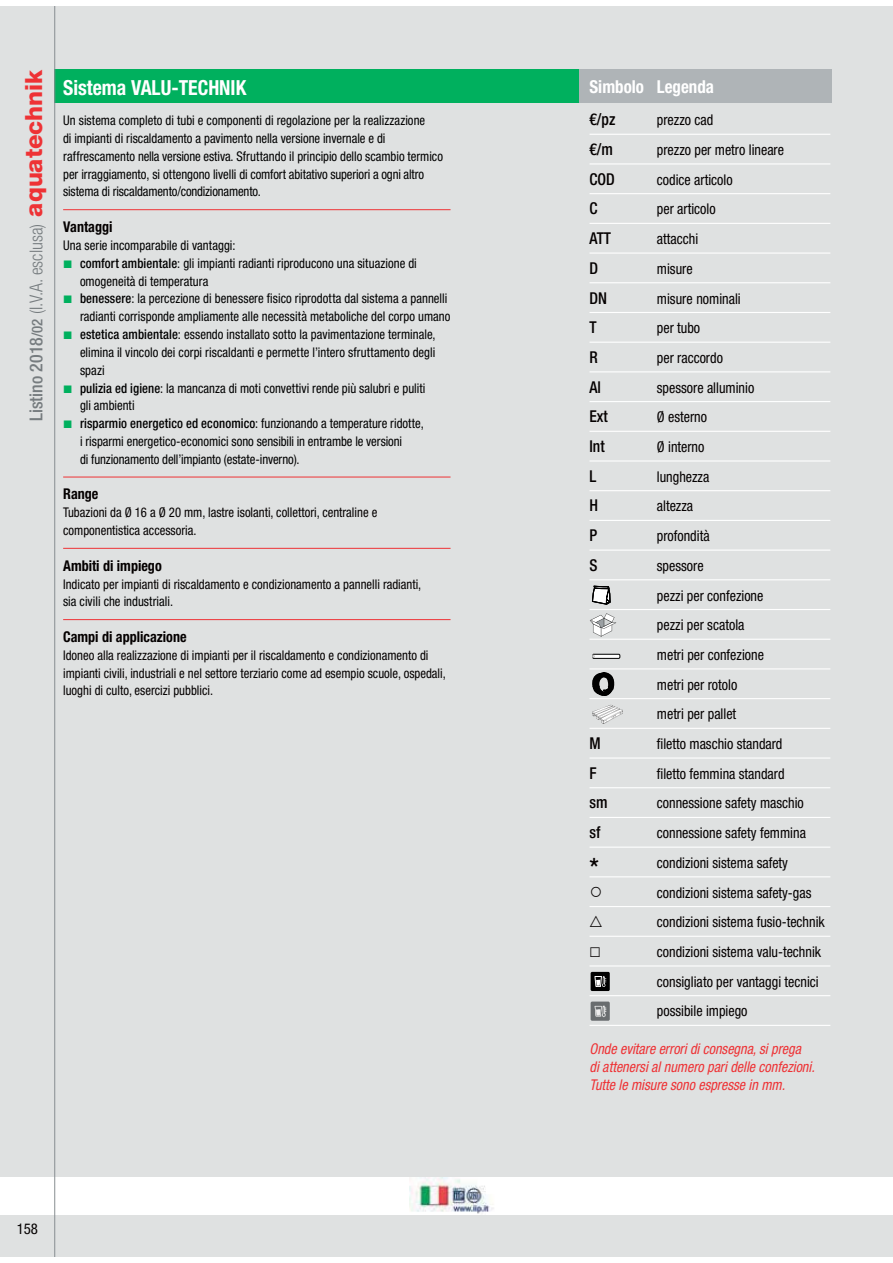
<style>
.page{position:relative;width:893px;height:1263px;background:#fff}
.page>*{position:absolute;margin:0;border:0;box-sizing:border-box;transform-origin:0 0}
.t1{font:500 condensed 26.7px "Helvetica Neue LT Std";color:#040000;scale:.95 1}
.t2{font:800 23.7px "Helvetica Neue LT Std";color:#ee3235}
.t3{font:700 condensed 20.85px "Helvetica Neue LT Std";color:#fff;scale:.95 1}
.t4{font:20.85px "European Pi Three";color:#040000;scale:.95 1}
.t5{font:300 condensed 17.85px "Helvetica Neue LT Std";color:#767c7f}
.t6{font:700 condensed 17.85px "Helvetica Neue LT Std";color:#fff;scale:.95 1}
.t7{font:500 condensed 16.35px "Helvetica Neue LT Std";color:#040000;scale:.95 1}
.t8{font:condensed 14.85px/29.7px "Helvetica Neue LT Std";color:#040000;scale:.95 1}
.t9{font:italic condensed 14.85px/17.9px "Helvetica Neue LT Std";color:#ee3235;scale:.95 1}
.t10{font:700 condensed 14.85px "Helvetica Neue LT Std";color:#040000;scale:.95 1}
.t11{font:condensed 14.85px "Helvetica Neue LT Std";color:#040000}
.t12{font:condensed 13.35px/17.9px "Helvetica Neue LT Std";color:#000;scale:.95 1}
.t13{font:condensed 13.35px/17.9px "Helvetica Neue LT Std";color:#040000;scale:.95 1}
.s1{font-weight:500}
.s2{font-weight:500;font-size:14.85px}
</style>
<div class="page">
<div style="left:0;top:6px;width:893px;height:1251px;background:#dfe1e1"></div>
<div style="left:579px;top:69px;width:252px;height:34px;background:#afb4b7"></div>
<div style="left:55px;top:69px;width:524px;height:34px;background:#00b05e"></div>
<hr style="left:63px;top:209px;width:387px;height:1px;background:#ee3235">
<hr style="left:63px;top:477px;width:387px;height:1px;background:#ee3235">
<hr style="left:63px;top:548px;width:387px;height:1px;background:#ee3235">
<hr style="left:63px;top:619px;width:387px;height:1px;background:#ee3235">
<hr style="left:589px;top:134px;width:241px;height:1px;background:#fff">
<hr style="left:589px;top:163px;width:241px;height:2px;background:#fff">
<hr style="left:589px;top:193px;width:241px;height:1px;background:#fff">
<hr style="left:589px;top:223px;width:241px;height:1px;background:#fff">
<hr style="left:589px;top:253px;width:241px;height:1px;background:#fff">
<hr style="left:589px;top:282px;width:241px;height:1px;background:#fff">
<hr style="left:589px;top:312px;width:241px;height:1px;background:#fff">
<hr style="left:589px;top:342px;width:241px;height:1px;background:#fff">
<hr style="left:589px;top:371px;width:241px;height:1px;background:#fff">
<hr style="left:589px;top:401px;width:241px;height:1px;background:#fff">
<hr style="left:589px;top:431px;width:241px;height:1px;background:#fff">
<hr style="left:589px;top:460px;width:241px;height:2px;background:#fff">
<hr style="left:589px;top:490px;width:241px;height:1px;background:#fff">
<hr style="left:589px;top:520px;width:241px;height:1px;background:#fff">
<hr style="left:589px;top:550px;width:241px;height:1px;background:#fff">
<hr style="left:589px;top:579px;width:241px;height:1px;background:#fff">
<hr style="left:589px;top:609px;width:241px;height:1px;background:#fff">
<hr style="left:589px;top:639px;width:241px;height:1px;background:#fff">
<hr style="left:589px;top:668px;width:241px;height:1px;background:#fff">
<hr style="left:589px;top:698px;width:241px;height:1px;background:#fff">
<hr style="left:589px;top:728px;width:241px;height:1px;background:#fff">
<hr style="left:589px;top:757px;width:241px;height:2px;background:#fff">
<hr style="left:589px;top:787px;width:241px;height:1px;background:#fff">
<hr style="left:589px;top:817px;width:241px;height:1px;background:#fff">
<hr style="left:589px;top:847px;width:241px;height:1px;background:#fff">
<hr style="left:589px;top:876px;width:241px;height:1px;background:#fff">
<hr style="left:589px;top:906px;width:241px;height:1px;background:#fff">
<hr style="left:589px;top:936px;width:241px;height:1px;background:#fff">
<hr style="left:589px;top:965px;width:241px;height:2px;background:#fff">
<hr style="left:589px;top:995px;width:241px;height:1px;background:#fff">
<hr style="left:589px;top:1025px;width:241px;height:1px;background:#fff">
<svg style="left:590px;top:613px;width:26px;height:24px"></svg>
<svg style="left:592px;top:585px;width:18px;height:19px"></svg>
<svg style="left:592px;top:672px;width:22px;height:24px"></svg>
<svg style="left:592px;top:705px;width:31px;height:19px"></svg>
<svg style="left:592px;top:654px;width:28px;height:5px"></svg>
<div style="left:591px;top:972px;width:19px;height:19px;background:#000;border-radius:2px"></div>
<svg style="left:594px;top:976px;width:13px;height:11px"></svg>
<svg style="left:591px;top:1002px;width:19px;height:19px"></svg>
<div style="left:0;top:1177px;width:893px;height:37px;background:#fff"></div>
<img style="left:409px;top:1177px;width:85px;height:37px">
<hr style="left:54px;top:6px;width:1px;height:1251px;background:#888e91">
<h2 class="t2" style="left:20px;top:217px;width:149px;rotate:-90deg">aquatechnik</h2>
<h3 class="t5" style="left:26px;top:421px;width:199px;rotate:-90deg"><span class="s1">Listino 2018</span><span class="s2">/02</span> (I.V.A. esclusa)</h3>
<h3 class="t3" style="left:63px;top:80px;width:194px">Sistema VALU-TECHNIK</h3>
<p class="t12" style="left:63px;top:113px;width:401px">Un sistema completo di tubi e componenti di regolazione per la realizzazione<br>di impianti di riscaldamento a pavimento nella versione invernale e di raffrescamento nella versione estiva. Sfruttando il principio dello scambio termico per irraggiamento, si ottengono livelli di comfort abitativo superiori a ogni altro sistema di riscaldamento/condizionamento.</p>
<p class="t10" style="left:63px;top:221px;width:53px">Vantaggi</p>
<p class="t12" style="left:80px;top:237px;width:391px;text-indent:-17px">Una serie incomparabile di vantaggi:<br><span class="s1">comfort ambientale</span>: gli impianti radianti riproducono una situazione di omogeneità di temperatura<br><span class="s1">benessere</span>: la percezione di benessere fisico riprodotta dal sistema a pannelli radianti corrisponde ampliamente alle necessità metaboliche del corpo umano <span class="s1">estetica ambientale</span>: essendo installato sotto la pavimentazione terminale, elimina il vincolo dei corpi riscaldanti e permette l’intero sfruttamento degli spazi<br><span class="s1">pulizia ed igiene</span>: la mancanza di moti convettivi rende più salubri e puliti<br>gli ambienti<br><span class="s1">risparmio energetico ed economico</span>: funzionando a temperature ridotte,<br>i risparmi energetico-economici sono sensibili in entrambe le versioni<br>di funzionamento dell’impianto (estate-inverno).</p>
<p class="t10" style="left:63px;top:489px;width:39px">Range</p>
<p class="t13" style="left:63px;top:505px;width:332px">Tubazioni da Ø 16 a Ø 20 mm, lastre isolanti, collettori, centraline e componentistica accessoria.</p>
<p class="t10" style="left:63px;top:560px;width:105px">Ambiti di impiego</p>
<p class="t13" style="left:63px;top:576px;width:378px">Indicato per impianti di riscaldamento e condizionamento a pannelli radianti,</p>
<p class="t12" style="left:63px;top:594px;width:117px">sia civili che industriali.</p>
<p class="t10" style="left:63px;top:631px;width:131px">Campi di applicazione</p>
<p class="t13" style="left:63px;top:647px;width:404px">Idoneo alla realizzazione di impianti per il riscaldamento e condizionamento di impianti civili, industriali e nel settore terziario come ad esempio scuole, ospedali, luoghi di culto, esercizi pubblici.</p>
<p class="t11" style="left:17px;top:1223px;width:23px">158</p>
<h3 class="t6" style="left:589px;top:80px;width:132px">Simbolo Legenda</h3>
<p class="t7" style="left:589px;top:114px;width:29px">€/pz</p>
<p class="t8" style="left:657px;top:106px;width:61px">prezzo cad</p>
<p class="t7" style="left:589px;top:143px;width:26px">€/m</p>
<p class="t8" style="left:657px;top:136px;width:135px">prezzo per metro lineare</p>
<p class="t7" style="left:589px;top:173px;width:28px">COD</p>
<p class="t8" style="left:657px;top:166px;width:81px">codice articolo</p>
<p class="t7" style="left:589px;top:203px;width:10px">C</p>
<p class="t8" style="left:657px;top:196px;width:63px">per articolo</p>
<p class="t7" style="left:589px;top:232px;width:24px">ATT</p>
<p class="t8" style="left:657px;top:225px;width:45px">attacchi</p>
<p class="t7" style="left:589px;top:262px;width:11px">D</p>
<p class="t8" style="left:657px;top:255px;width:39px">misure</p>
<p class="t7" style="left:589px;top:292px;width:20px">DN</p>
<p class="t8" style="left:657px;top:285px;width:90px">misure nominali</p>
<p class="t7" style="left:589px;top:322px;width:9px">T</p>
<p class="t8" style="left:657px;top:314px;width:47px">per tubo</p>
<p class="t7" style="left:589px;top:351px;width:10px">R</p>
<p class="t8" style="left:657px;top:344px;width:71px">per raccordo</p>
<p class="t7" style="left:589px;top:381px;width:14px">Al</p>
<p class="t8" style="left:657px;top:374px;width:104px">spessore alluminio</p>
<p class="t7" style="left:589px;top:411px;width:21px">Ext</p>
<p class="t8" style="left:657px;top:403px;width:54px">Ø esterno</p>
<p class="t7" style="left:589px;top:440px;width:18px">Int</p>
<p class="t8" style="left:657px;top:433px;width:52px">Ø interno</p>
<p class="t7" style="left:589px;top:470px;width:9px">L</p>
<p class="t8" style="left:657px;top:463px;width:57px">lunghezza</p>
<p class="t7" style="left:589px;top:500px;width:11px">H</p>
<p class="t8" style="left:657px;top:493px;width:40px">altezza</p>
<p class="t7" style="left:589px;top:529px;width:10px">P</p>
<p class="t8" style="left:657px;top:522px;width:57px">profondità</p>
<p class="t7" style="left:589px;top:559px;width:10px">S</p>
<p class="t8" style="left:657px;top:552px;width:114px">spessore<br>pezzi per confezione pezzi per scatola metri per confezione metri per rotolo metri per pallet</p>
<p class="t7" style="left:589px;top:737px;width:13px">M</p>
<p class="t8" style="left:657px;top:730px;width:134px">filetto maschio standard</p>
<p class="t7" style="left:589px;top:767px;width:9px">F</p>
<p class="t8" style="left:657px;top:760px;width:136px">filetto femmina standard</p>
<p class="t7" style="left:589px;top:797px;width:21px">sm</p>
<p class="t8" style="left:657px;top:790px;width:156px">connessione safety maschio</p>
<p class="t7" style="left:589px;top:826px;width:13px">sf</p>
<p class="t8" style="left:657px;top:819px;width:158px">connessione safety femmina</p>
<h1 class="t1" style="left:589px;top:858px;width:11px">*</h1>
<p class="t8" style="left:657px;top:849px;width:139px">condizioni sistema safety</p>
<h3 class="t4" style="left:589px;top:880px;width:15px">-</h3>
<p class="t8" style="left:657px;top:879px;width:178px">condizioni sistema safety-gas condizioni sistema fusio-technik condizioni sistema valu-technik consigliato per vantaggi tecnici possibile impiego</p>
<p class="t9" style="left:589px;top:1041px;width:239px">Onde evitare errori di consegna, si prega<br>di attenersi al numero pari delle confezioni.<br>Tutte le misure sono espresse in mm.</p>
</div>
